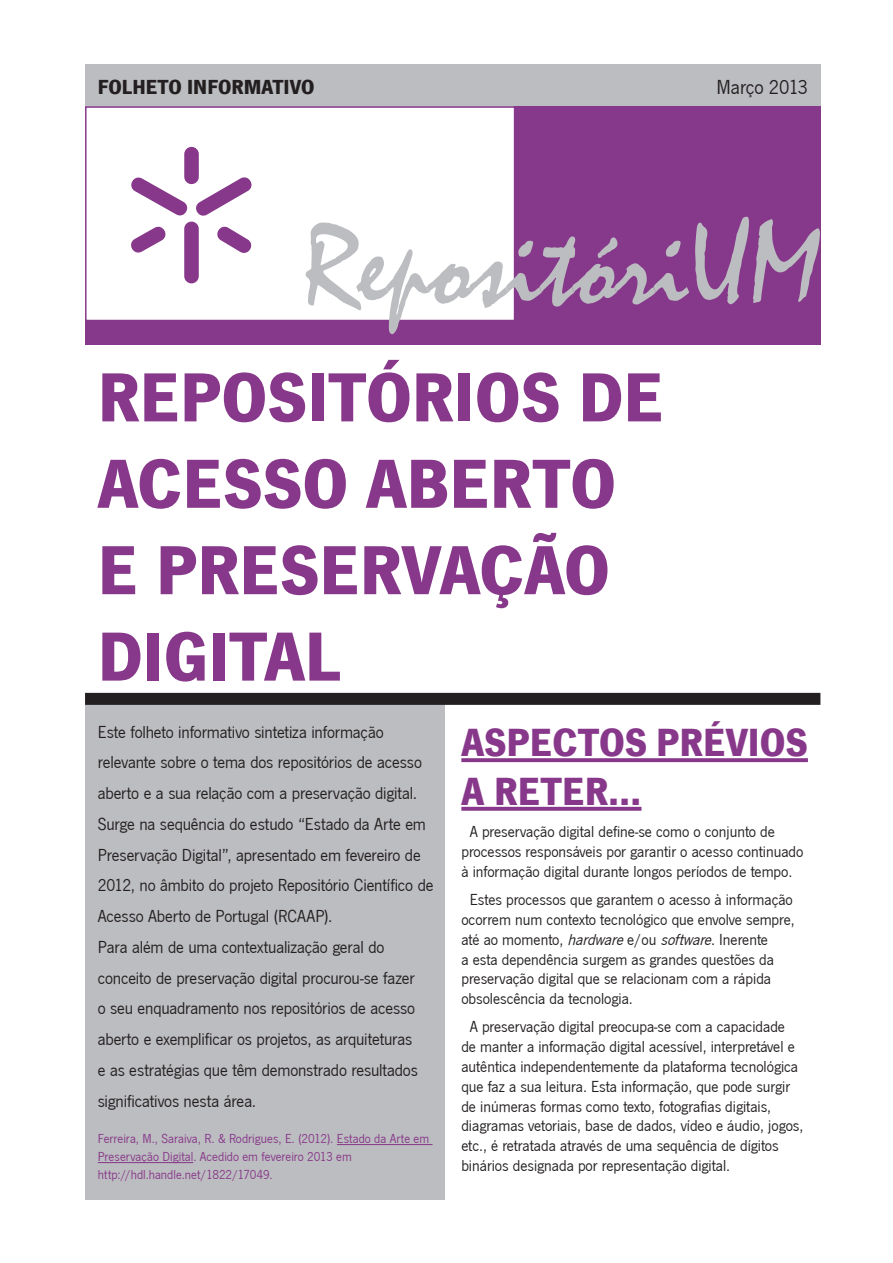
<style>
.page{position:relative;width:893px;height:1263px;background:#fff}
.page>*{position:absolute;margin:0;border:0;box-sizing:border-box;transform-origin:0 0}
.t1{font:120px "Mistral";color:#bcbdc0}
.Heading_1{font:700 72px/86.4px "News Got T";color:#87388a}
.Texto_-_Título_Miolo{font:700 40.5px/48.6px "News Got T";color:#87388a}
.t2{font:700 21px "News Got T";color:#231f20}
.t3{font:21px "News Got T";color:#231f20}
.texto_resumo{font:18px/30.8px "News Got T";letter-spacing:-.005em;color:#231f20}
.aspectos_previos{font:16.5px/19.8px "News Got T";color:#231f20}
.Texto_-_Miolo{font:16.5px/19.8px "News Got T";color:#231f20}
.citação_resumo{font:13.5px/18px "News Got T";letter-spacing:.005em;color:#87388a}
.s1{font-style:italic}
</style>
<div class="page">
<div style="left:85px;top:64px;width:736px;height:42px;background:#bcbdc0"></div>
<div style="left:515px;top:106px;width:306px;height:238px;background:#86398a"></div>
<div style="left:85px;top:320px;width:445px;height:24px;background:#86398a"></div>
<svg style="left:131px;top:146px;width:121px;height:138px"></svg>
<div style="left:85px;top:106px;width:430px;height:215px;border:2px solid #87388a"></div>
<div style="left:85px;top:704px;width:359px;height:495px;background:#bcbdc0"></div>
<div style="left:85px;top:693px;width:735px;height:12px;background:#231f20"></div>
<svg style="left:461px;top:758px;width:347px;height:4px"></svg>
<svg style="left:461px;top:807px;width:180px;height:4px"></svg>
<hr style="left:337px;top:1144px;width:96px;height:1px;background:#87388a">
<hr style="left:98px;top:1162px;width:95px;height:1px;background:#87388a">
<p class="t2" style="left:98px;top:74px;width:218px">FOLHETO INFORMATIVO</p>
<p class="t3" style="left:716px;top:75px;width:93px">Março 2013</p>
<h1 class="t1" style="left:303px;top:194px;width:519px">RepositóriUM</h1>
<p class="Heading_1" style="left:98px;top:354px;width:567px">REPOSITÓRIOS DE<br>ACESSO ABERTO<br>E PRESERVAÇÃO<br>DIGITAL</p>
<p class="texto_resumo" style="left:98px;top:716px;width:337px">Este folheto informativo sintetiza informação relevante sobre o tema dos repositórios de acesso aberto e a sua relação com a preservação digital.<br>Surge na sequência do estudo “Estado da Arte em Preservação Digital”, apresentado em fevereiro de 2012, no âmbito do projeto Repositório Científico de Acesso Aberto de Portugal (RCAAP).</p>
<p class="texto_resumo" style="left:98px;top:932px;width:322px">Para além de uma contextualização geral do conceito de preservação digital procurou-se fazer o seu enquadramento nos repositórios de acesso aberto e exemplificar os projetos, as arquiteturas e as estratégias que têm demonstrado resultados significativos nesta área.</p>
<p class="citação_resumo" style="left:98px;top:1130px;width:333px">Ferreira, M., Saraiva, R. &amp; Rodrigues, E. (2012). Estado da Arte em<br>Preservação Digital. Acedido em fevereiro 2013 em</p>
<p class="citação_resumo" style="left:98px;top:1166px;width:176px">http://hdl.handle.net/1822/17049.</p>
<p class="Texto_-_Título_Miolo" style="left:461px;top:718px;width:348px">ASPECTOS PRÉVIOS<br>A RETER…</p>
<p class="aspectos_previos" style="left:461px;top:822px;width:343px;text-indent:9px">A preservação digital define-se como o conjunto de processos responsáveis por garantir o acesso continuado à informação digital durante longos períodos de tempo.</p>
<p class="aspectos_previos" style="left:461px;top:890px;width:335px;text-indent:9px">Estes processos que garantem o acesso à informação ocorrem num contexto tecnológico que envolve sempre, até ao momento, <span class="s1">hardware</span>e/ou <span class="s1">software</span>. Inerente<br>a esta dependência surgem as grandes questões da preservação digital que se relacionam com a rápida obsolescência da tecnologia.</p>
<p class="Texto_-_Miolo" style="left:461px;top:1017px;width:344px;text-indent:9px">A preservação digital preocupa-se com a capacidade de manter a informação digital acessível, interpretável e autêntica independentemente da plataforma tecnológica que faz a sua leitura. Esta informação, que pode surgir de inúmeras formas como texto, fotografias digitais, diagramas vetoriais, base de dados, vídeo e áudio, jogos, etc., é retratada através de uma sequência de dígitos binários designada por representação digital.</p>
</div>
